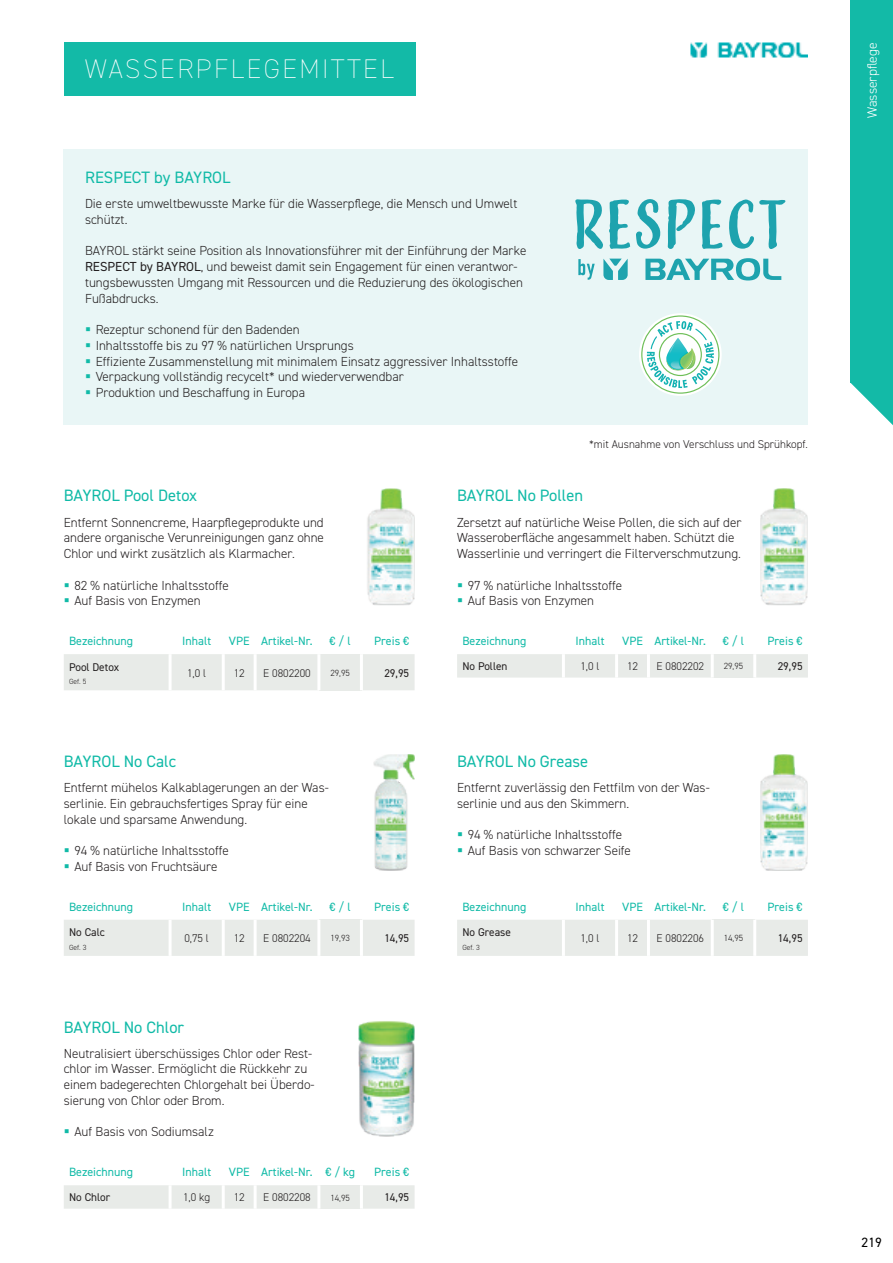
<style>
.page{position:relative;width:893px;height:1263px;background:#fff}
.page>*{position:absolute;margin:0;border:0;box-sizing:border-box;transform-origin:0 0}
.t1{font:200 27px "DIN2014";letter-spacing:.085em;color:#fff}
.t2{font:16.5px "DIN2014";color:#10baa7}
.t3{font:300 13.5px "DIN2014";color:#fff}
.t4{font:13.5px "DIN2014";color:#000001}
.t5{font:300 13.2px/15.8px "DIN2014";color:#231f20}
.t6{font:12px "DIN2014";color:#10baa7}
.t7{font:300 11.25px "DIN2014";color:#231f20}
.t8{font:11.25px "DIN2014";color:#231f20}
.t9{font:300 9px "DIN2014";color:#231f20}
.t10{font:300 7.5px "DIN2014";color:#231f20}
.s1{font-weight:400}
</style>
<div class="page">
<div style="left:850px;top:0;width:43px;height:383px;background:#13baa7"></div>
<svg style="left:851px;top:383px;width:42px;height:42px"></svg>
<div style="left:64px;top:149px;width:744px;height:276px;background:#e9f6f6"></div>
<svg style="left:639px;top:313px;width:83px;height:83px"></svg>
<div style="left:641px;top:315px;width:78px;height:79px;border:1px solid #6ebf58;border-radius:50%"></div>
<svg style="left:647px;top:321px;width:67px;height:67px;background:#bde8de"></svg>
<svg style="left:578px;top:259px;width:17px;height:21px"></svg>
<svg style="left:645px;top:258px;width:136px;height:22px"></svg>
<svg style="left:603px;top:259px;width:25px;height:21px"></svg>
<svg style="left:575px;top:199px;width:28px;height:50px"></svg>
<svg style="left:609px;top:199px;width:21px;height:50px"></svg>
<svg style="left:636px;top:199px;width:25px;height:50px"></svg>
<svg style="left:668px;top:199px;width:118px;height:50px"></svg>
<div style="left:64px;top:43px;width:351px;height:53px;background:#13baa7"></div>
<img style="left:691px;top:43px;width:117px;height:14px">
<div style="left:457px;top:654px;width:351px;height:23px;background:#e8ebe8"></div>
<div style="left:712px;top:654px;width:43px;height:23px;background:#e8ebe8"></div>
<hr style="left:615px;top:654px;width:3px;height:23px;background:#fff">
<hr style="left:647px;top:654px;width:3px;height:23px;background:#fff">
<hr style="left:711px;top:654px;width:3px;height:23px;background:#fff">
<hr style="left:562px;top:654px;width:3px;height:23px;background:#fff">
<hr style="left:753px;top:654px;width:3px;height:23px;background:#fff">
<div style="left:64px;top:654px;width:351px;height:36px;background:#e8ebe8"></div>
<div style="left:319px;top:654px;width:42px;height:36px;background:#e8ebe8"></div>
<hr style="left:222px;top:654px;width:3px;height:36px;background:#fff">
<hr style="left:254px;top:654px;width:3px;height:36px;background:#fff">
<hr style="left:317px;top:654px;width:3px;height:36px;background:#fff">
<hr style="left:169px;top:654px;width:3px;height:36px;background:#fff">
<hr style="left:360px;top:654px;width:3px;height:36px;background:#fff">
<img style="left:760px;top:488px;width:48px;height:117px">
<img style="left:367px;top:488px;width:48px;height:117px">
<div style="left:457px;top:920px;width:351px;height:36px;background:#e8ebe8"></div>
<div style="left:712px;top:920px;width:43px;height:36px;background:#e8ebe8"></div>
<hr style="left:615px;top:920px;width:3px;height:36px;background:#fff">
<hr style="left:647px;top:920px;width:3px;height:36px;background:#fff">
<hr style="left:711px;top:920px;width:3px;height:36px;background:#fff">
<hr style="left:562px;top:920px;width:3px;height:36px;background:#fff">
<hr style="left:753px;top:920px;width:3px;height:36px;background:#fff">
<div style="left:64px;top:920px;width:351px;height:36px;background:#e8ebe8"></div>
<div style="left:319px;top:920px;width:42px;height:36px;background:#e8ebe8"></div>
<hr style="left:222px;top:920px;width:3px;height:36px;background:#fff">
<hr style="left:254px;top:920px;width:3px;height:36px;background:#fff">
<hr style="left:317px;top:920px;width:3px;height:36px;background:#fff">
<hr style="left:169px;top:920px;width:3px;height:36px;background:#fff">
<hr style="left:360px;top:920px;width:3px;height:36px;background:#fff">
<img style="left:760px;top:754px;width:48px;height:117px">
<img style="left:373px;top:754px;width:42px;height:117px">
<div style="left:64px;top:1185px;width:351px;height:24px;background:#e8ebe8"></div>
<div style="left:319px;top:1185px;width:42px;height:24px;background:#e8ebe8"></div>
<hr style="left:222px;top:1185px;width:3px;height:24px;background:#fff">
<hr style="left:254px;top:1185px;width:3px;height:24px;background:#fff">
<hr style="left:317px;top:1185px;width:3px;height:24px;background:#fff">
<hr style="left:169px;top:1185px;width:3px;height:24px;background:#fff">
<hr style="left:360px;top:1185px;width:3px;height:24px;background:#fff">
<img style="left:358px;top:1021px;width:57px;height:115px">
<h1 class="t1" style="left:85px;top:53px;width:310px">WASSERPFLEGEMITTEL</h1>
<p class="t2" style="left:85px;top:167px;width:147px">RESPECT by BAYROL</p>
<p class="t5" style="left:85px;top:196px;width:434px">Die erste umweltbewusste Marke für die Wasserpflege, die Mensch und Umwelt schützt.</p>
<p class="t5" style="left:85px;top:243px;width:443px">BAYROL stärkt seine Position als Innovationsführer mit der Einführung der Marke <span class="s1">RESPECT by BAYROL</span>, und beweist damit sein Engagement für einen verantwor&shy;tungsbewussten Umgang mit Ressourcen und die Reduzierung des ökologischen Fußabdrucks.</p>
<p class="t5" style="left:96px;top:322px;width:424px">Rezeptur schonend für den Badenden<br>Inhaltsstoffe bis zu 97 % natürlichen Ursprungs<br>Effiziente Zusammenstellung mit minimalem Einsatz aggressiver Inhaltsstoffe Verpackung vollständig recycelt* und wiederverwendbar<br>Produktion und Beschaffung in Europa</p>
<p class="t7" style="left:589px;top:438px;width:220px">*mit Ausnahme von Verschluss und Sprühkopf.</p>
<p class="t2" style="left:64px;top:485px;width:135px">BAYROL Pool Detox</p>
<p class="t5" style="left:64px;top:514px;width:262px;text-align:justify">Entfernt Sonnencreme, Haarpflegeprodukte und andere organische Verunreinigungen ganz ohne Chlor und wirkt zusätzlich als Klarmacher.</p>
<p class="t5" style="left:74px;top:577px;width:156px">82 % natürliche Inhaltsstoffe<br>Auf Basis von Enzymen</p>
<p class="t6" style="left:69px;top:633px;width:65px">Bezeichnung</p>
<p class="t6" style="left:182px;top:633px;width:30px">Inhalt</p>
<p class="t6" style="left:229px;top:633px;width:85px">VPE Artikel-Nr.</p>
<p class="t6" style="left:330px;top:633px;width:23px">€ / l</p>
<p class="t6" style="left:374px;top:633px;width:37px">Preis €</p>
<p class="t8" style="left:69px;top:660px;width:51px">Pool Detox</p>
<p class="t10" style="left:69px;top:677px;width:19px">Gef. 5</p>
<p class="t7" style="left:187px;top:666px;width:21px">1,0 l</p>
<p class="t7" style="left:234px;top:666px;width:13px">12</p>
<p class="t7" style="left:263px;top:666px;width:49px">E 0802200</p>
<p class="t9" style="left:330px;top:667px;width:21px">29,95</p>
<p class="t8" style="left:384px;top:666px;width:26px">29,95</p>
<p class="t2" style="left:64px;top:751px;width:114px">BAYROL No Calc</p>
<p class="t5" style="left:64px;top:780px;width:266px">Entfernt mühelos Kalkablagerungen an der Was&shy;serlinie. Ein gebrauchsfertiges Spray für eine lokale und sparsame Anwendung.</p>
<p class="t5" style="left:74px;top:843px;width:156px">94 % natürliche Inhaltsstoffe<br>Auf Basis von Fruchtsäure</p>
<p class="t6" style="left:69px;top:899px;width:65px">Bezeichnung</p>
<p class="t6" style="left:182px;top:899px;width:30px">Inhalt</p>
<p class="t6" style="left:229px;top:899px;width:85px">VPE Artikel-Nr.</p>
<p class="t6" style="left:330px;top:899px;width:23px">€ / l</p>
<p class="t6" style="left:374px;top:899px;width:37px">Preis €</p>
<p class="t8" style="left:69px;top:925px;width:37px">No Calc</p>
<p class="t10" style="left:69px;top:942px;width:19px">Gef. 3</p>
<p class="t7" style="left:184px;top:931px;width:26px">0,75 l</p>
<p class="t7" style="left:234px;top:931px;width:13px">12</p>
<p class="t7" style="left:263px;top:931px;width:49px">E 0802204</p>
<p class="t9" style="left:330px;top:933px;width:21px">19,93</p>
<p class="t8" style="left:384px;top:931px;width:26px">14,95</p>
<p class="t2" style="left:64px;top:1016px;width:122px">BAYROL No Chlor</p>
<p class="t5" style="left:64px;top:1045px;width:252px">Neutralisiert überschüssiges Chlor oder Rest&shy;chlor im Wasser. Ermöglicht die Rückkehr zu einem badegerechten Chlorgehalt bei Überdo&shy;sierung von Chlor oder Brom.</p>
<p class="t5" style="left:74px;top:1124px;width:141px">Auf Basis von Sodiumsalz</p>
<p class="t6" style="left:69px;top:1164px;width:65px">Bezeichnung</p>
<p class="t6" style="left:182px;top:1164px;width:30px">Inhalt</p>
<p class="t6" style="left:229px;top:1164px;width:128px">VPE Artikel-Nr. € / kg</p>
<p class="t6" style="left:374px;top:1164px;width:37px">Preis €</p>
<p class="t8" style="left:69px;top:1190px;width:43px">No Chlor</p>
<p class="t7" style="left:183px;top:1191px;width:29px">1,0 kg</p>
<p class="t7" style="left:234px;top:1191px;width:13px">12</p>
<p class="t7" style="left:263px;top:1191px;width:49px">E 0802208</p>
<p class="t9" style="left:330px;top:1192px;width:21px">14,95</p>
<p class="t8" style="left:384px;top:1190px;width:26px">14,95</p>
<p class="t2" style="left:457px;top:485px;width:128px">BAYROL No Pollen</p>
<p class="t5" style="left:457px;top:514px;width:286px">Zersetzt auf natürliche Weise Pollen, die sich auf der<br>Wasseroberfläche angesammelt haben. Schützt die<br>Wasserlinie und verringert die Filterverschmutzung.</p>
<p class="t5" style="left:468px;top:577px;width:156px">97 % natürliche Inhaltsstoffe<br>Auf Basis von Enzymen</p>
<p class="t6" style="left:462px;top:633px;width:65px">Bezeichnung</p>
<p class="t6" style="left:576px;top:633px;width:30px">Inhalt</p>
<p class="t6" style="left:622px;top:633px;width:85px">VPE Artikel-Nr.</p>
<p class="t6" style="left:723px;top:633px;width:23px">€ / l</p>
<p class="t6" style="left:767px;top:633px;width:37px">Preis €</p>
<p class="t8" style="left:462px;top:659px;width:47px">No Pollen</p>
<p class="t7" style="left:580px;top:659px;width:21px">1,0 l</p>
<p class="t7" style="left:627px;top:659px;width:13px">12</p>
<p class="t7" style="left:657px;top:659px;width:49px">E 0802202</p>
<p class="t9" style="left:724px;top:661px;width:21px">29,95</p>
<p class="t8" style="left:778px;top:659px;width:26px">29,95</p>
<p class="t2" style="left:457px;top:751px;width:133px">BAYROL No Grease</p>
<p class="t5" style="left:457px;top:780px;width:254px">Entfernt zuverlässig den Fettfilm von der Was&shy;serlinie und aus den Skimmern.</p>
<p class="t5" style="left:468px;top:827px;width:165px">94 % natürliche Inhaltsstoffe<br>Auf Basis von schwarzer Seife</p>
<p class="t6" style="left:462px;top:899px;width:65px">Bezeichnung</p>
<p class="t6" style="left:576px;top:899px;width:30px">Inhalt</p>
<p class="t6" style="left:622px;top:899px;width:85px">VPE Artikel-Nr.</p>
<p class="t6" style="left:723px;top:899px;width:23px">€ / l</p>
<p class="t6" style="left:767px;top:899px;width:37px">Preis €</p>
<p class="t8" style="left:462px;top:925px;width:50px">No Grease</p>
<p class="t10" style="left:462px;top:942px;width:19px">Gef. 3</p>
<p class="t7" style="left:580px;top:931px;width:21px">1,0 l</p>
<p class="t7" style="left:627px;top:931px;width:13px">12</p>
<p class="t7" style="left:657px;top:931px;width:49px">E 0802206</p>
<p class="t9" style="left:724px;top:933px;width:21px">14,95</p>
<p class="t8" style="left:778px;top:931px;width:26px">14,95</p>
<p class="t3" style="left:864px;top:118px;width:77px;rotate:-90deg">Wasserpflege</p>
<p class="t4" style="left:862px;top:1234px;width:22px">219</p>
</div>
